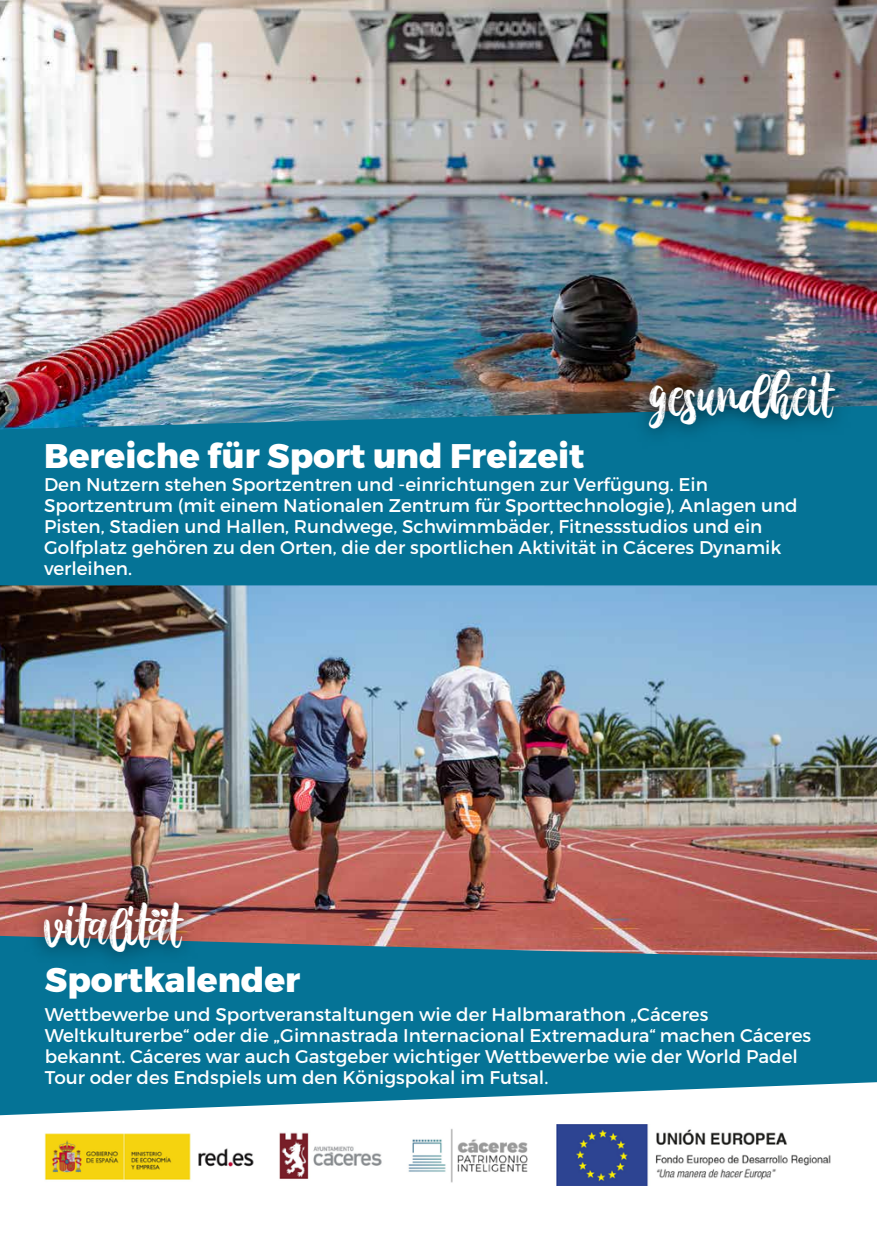
<style>
.page{position:relative;width:877px;height:1241px;background:#fff}
.page>*{position:absolute;margin:0;border:0;box-sizing:border-box;transform-origin:0 0}
.t1{font:43.75px "Austhina Brush Calligraphy Scratch";color:#fff}
.t2{font:800 34.12px "Montserrat";color:#fff}
.t3{font:18.38px/21px "Montserrat";color:#fff}
</style>
<div class="page">
<img style="left:0;top:0;width:876px;height:405px">
<img style="left:0;top:585px;width:876px;height:350px">
<div style="left:0;top:405px;width:876px;height:180px;background:#057396"></div>
<svg style="left:0;top:935px;width:876px;height:179px;background:#2682a0"></svg>
<img style="left:17px;top:875px;width:744px;height:117px">
<img style="left:389px;top:344px;width:472px;height:119px">
<img style="left:45px;top:1124px;width:786px;height:61px">
<h2 class="t2" style="left:44px;top:434px;width:542px">Bereiche für Sport und Freizeit</h2>
<h1 class="t1" style="left:648px;top:377px;width:185px">gesundheit</h1>
<p class="t3" style="left:44px;top:473px;width:755px">Den Nutzern stehen Sportzentren und -einrichtungen zur Verfügung. Ein Sportzentrum (mit einem Nationalen Zentrum für Sporttechnologie), Anlagen und Pisten, Stadien und Hallen, Rundwege, Schwimmbäder, Fitnessstudios und ein Golfplatz gehören zu den Orten, die der sportlichen Aktivität in Cáceres Dynamik verleihen.</p>
<h1 class="t1" style="left:43px;top:906px;width:139px">vitalität</h1>
<h2 class="t2" style="left:45px;top:958px;width:257px">Sportkalender</h2>
<p class="t3" style="left:45px;top:1003px;width:767px">Wettbewerbe und Sportveranstaltungen wie der Halbmarathon „Cáceres Weltkulturerbe“ oder die „Gimnastrada Internacional Extremadura“ machen Cáceres bekannt. Cáceres war auch Gastgeber wichtiger Wettbewerbe wie der World Padel Tour oder des Endspiels um den Königspokal im Futsal.</p>
</div>
